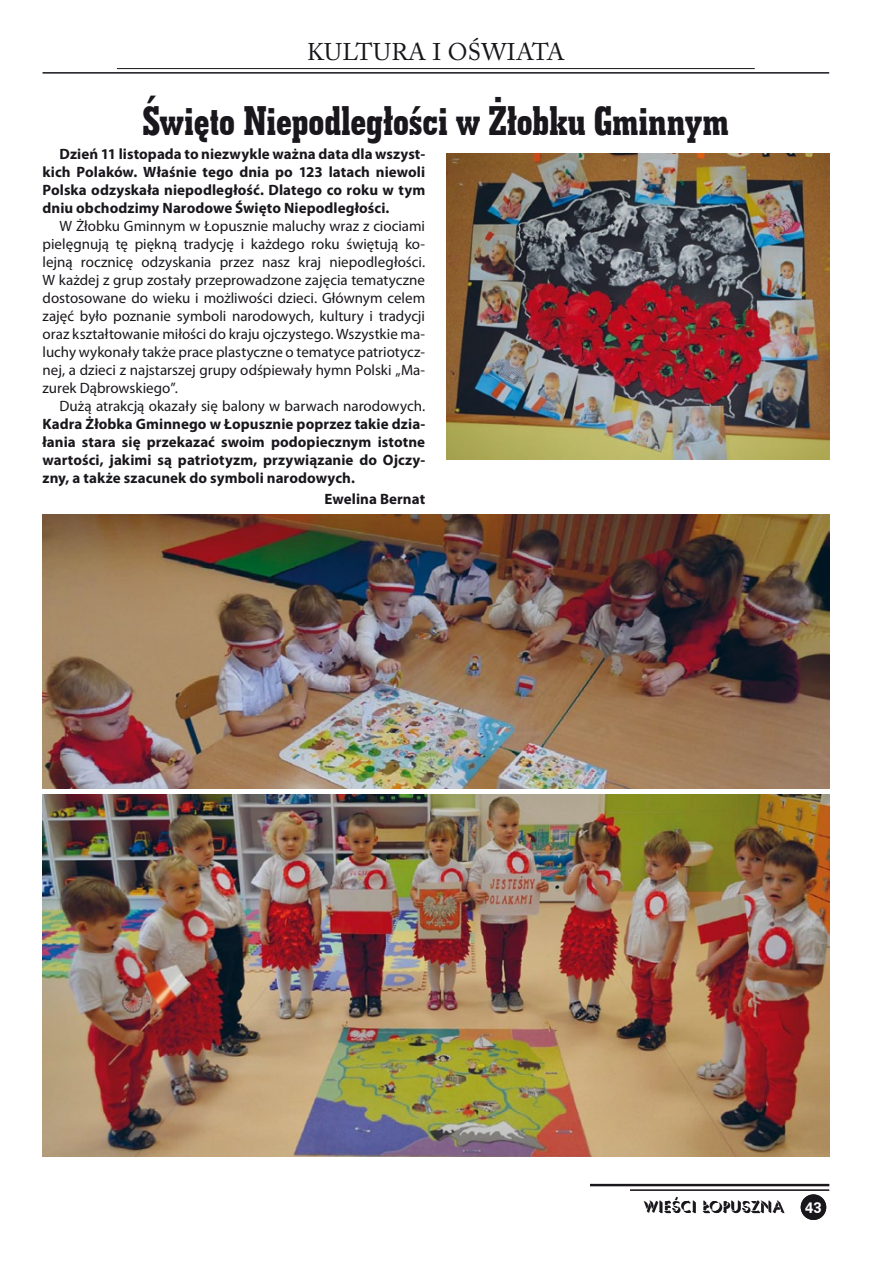
<style>
.page{position:relative;width:893px;height:1263px;background:#fff}
.page>*{position:absolute;margin:0;border:0;box-sizing:border-box;transform-origin:0 0}
.t1{font:42px "Geom Slab 703 BT Pl Cd Xtra Bd";color:#1a171c}
.t2{font:24px "Adobe Caslon Pro";letter-spacing:.015em;color:#1a171c}
.t3{font:16.5px "Umbrella";color:#1a171c}
.t4{font:15px/18px "Myriad Pro";color:#1a171c;text-align:justify}
.t5{font:700 15px/18px "Myriad Pro";letter-spacing:.005em;color:#1a171c;text-align:justify}
.t6{font:700 15px "Zurich L2";color:#fff}
</style>
<div class="page">
<div style="left:801px;top:1194px;width:25px;height:26px;background:#1a171c;border-radius:50%"></div>
<hr style="left:590px;top:1184px;width:239px;height:2px;background:#1a171c">
<hr style="left:630px;top:1189px;width:199px;height:2px;background:#1a171c">
<hr style="left:43px;top:72px;width:786px;height:2px;background:#1a171c">
<hr style="left:117px;top:68px;width:638px;height:1px;background:#1a171c">
<img style="left:446px;top:153px;width:383px;height:307px">
<img style="left:43px;top:514px;width:786px;height:274px">
<img style="left:43px;top:795px;width:786px;height:362px">
<h2 class="t2" style="left:307px;top:38px;width:259px">KU LTURA I OŚWIATA</h2>
<h1 class="t1" style="left:142px;top:94px;width:588px">Święto Niepodległości w Żłobku Gminnym</h1>
<p class="t5" style="left:43px;top:144px;width:384px;text-indent:17px">Dzień 11 listopada to niezwykle ważna data dla wszyst&shy;kich Polaków. Właśnie tego dnia po 123 latach niewoli Polska odzyskała niepodległość. Dlatego co roku w tym dniu obchodzimy Narodowe Święto Niepodległości.</p>
<p class="t4" style="left:43px;top:217px;width:384px;text-indent:17px">W Żłobku Gminnym w Łopusznie maluchy wraz z ciociami pielęgnują tę piękną tradycję i każdego roku świętują ko&shy;lejną rocznicę odzyskania przez nasz kraj niepodległości.<br>W każdej z grup zostały przeprowadzone zajęcia tematyczne dostosowane do wieku i możliwości dzieci. Głównym celem zajęć było poznanie symboli narodowych, kultury i tradycji oraz kształtowanie miłości do kraju ojczystego. Wszystkie ma&shy;luchy wykonały także prace plastyczne o tematyce patriotycz&shy;nej, a dzieci z najstarszej grupy odśpiewały hymn Polski „Ma&shy;zurek Dąbrowskiego”.</p>
<p class="t4" style="left:60px;top:397px;width:367px">Dużą atrakcją okazały się balony w barwach narodowych.</p>
<p class="t5" style="left:43px;top:414px;width:384px">Kadra Żłobka Gminnego w Łopusznie poprzez takie dzia&shy;łania stara się przekazać swoim podopiecznym istotne wartości, jakimi są patriotyzm, przywiązanie do Ojczy&shy;zny, a także szacunek do symboli narodowych.</p>
<p class="t5" style="left:325px;top:489px;width:102px">Ewelina Bernat</p>
<p class="t3" style="left:644px;top:1196px;width:141px">WIEŚCI ŁOPUSZNA</p>
<p class="t6" style="left:805px;top:1197px;width:18px">43</p>
</div>
